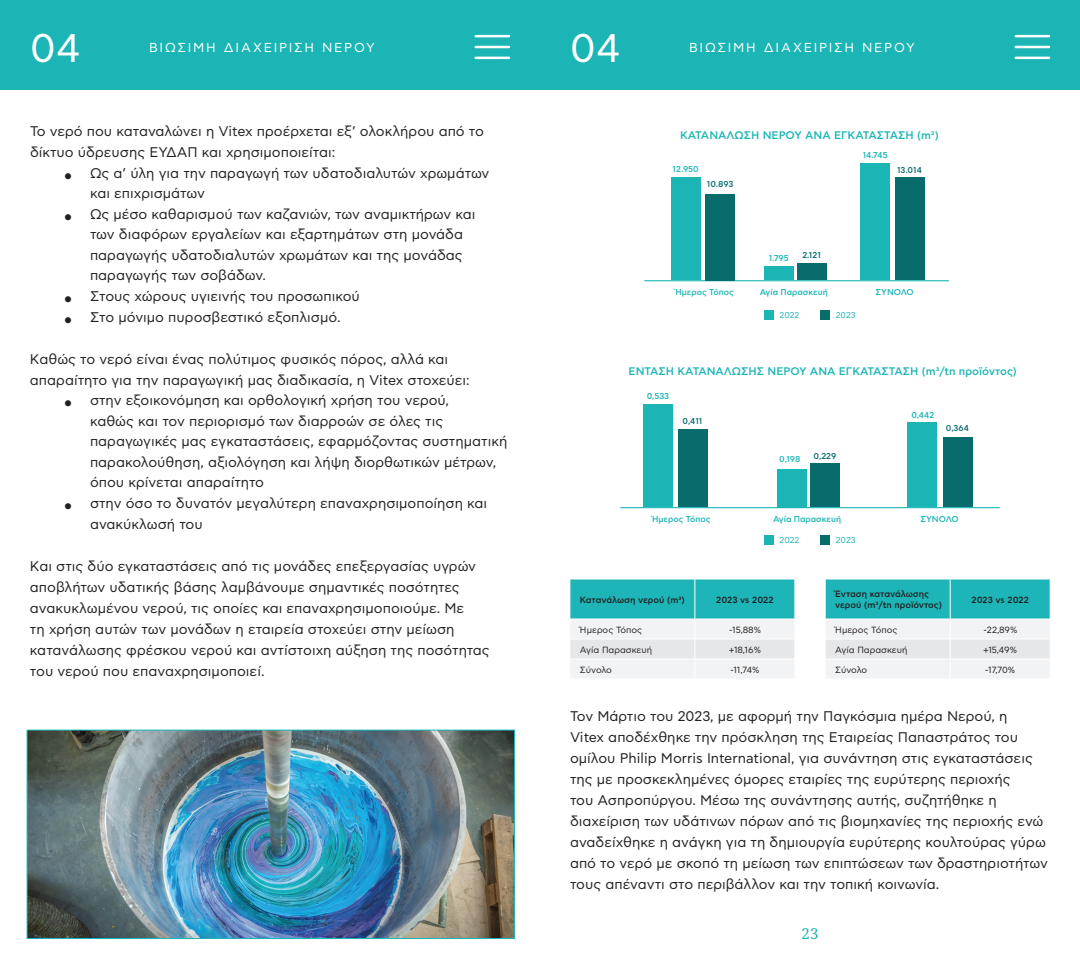
<style>
.page{position:relative;width:1080px;height:960px;background:#fff}
.page>*{position:absolute;margin:0;border:0;box-sizing:border-box;transform-origin:0 0}
.t1{font:40px "CF Asty Std";color:#fff}
.t2{font:15px "Noto Serif";color:#1bb5b6}
.t3{font:14px/21px "CF Asty Std";color:#231f20}
.t4{font:13px "CF Asty Std";letter-spacing:.135em;color:#fff}
.t5{font:500 11px "CF Asty Std";color:#1bb5b6}
.t6{font:9px "CF Asty Std";color:#231f20}
.t7{font:500 9px/11px "CF Asty Std";color:#231f20}
.t8{font:500 8.55px "CF Asty Std";color:#1bb5b6}
.t9{font:500 8.55px "CF Asty Std";color:#086c6d}
.t10{font:8.55px "CF Asty Std";color:#1bb5b6}
</style>
<div class="page">
<div style="left:0;top:0;width:540px;height:90px;background:#1bb5b6"></div>
<div style="left:540px;top:0;width:540px;height:90px;background:#1bb5b6"></div>
<hr style="left:476px;top:35px;width:33px;height:2px;background:#fff">
<hr style="left:476px;top:46px;width:33px;height:2px;background:#fff">
<hr style="left:476px;top:57px;width:33px;height:2px;background:#fff">
<img style="left:29px;top:732px;width:484px;height:205px">
<div style="left:27px;top:730px;width:488px;height:209px;border:1px solid #1db5b7"></div>
<div style="left:820px;top:310px;width:10px;height:9px;background:#086c6d"></div>
<div style="left:764px;top:310px;width:9px;height:9px;background:#1bb5b6"></div>
<hr style="left:644px;top:280px;width:305px;height:1px;background:#1db5b7">
<div style="left:671px;top:178px;width:30px;height:102px;background:#1bb5b6"></div>
<div style="left:705px;top:194px;width:30px;height:86px;background:#086c6d"></div>
<div style="left:764px;top:267px;width:30px;height:13px;background:#1bb5b6"></div>
<div style="left:797px;top:263px;width:30px;height:17px;background:#086c6d"></div>
<div style="left:860px;top:164px;width:30px;height:116px;background:#1bb5b6"></div>
<div style="left:895px;top:178px;width:29px;height:102px;background:#086c6d"></div>
<div style="left:820px;top:535px;width:10px;height:10px;background:#086c6d"></div>
<div style="left:764px;top:535px;width:9px;height:10px;background:#1bb5b6"></div>
<hr style="left:620px;top:507px;width:380px;height:1px;background:#1db5b7">
<div style="left:643px;top:405px;width:30px;height:102px;background:#1bb5b6"></div>
<div style="left:678px;top:430px;width:29px;height:77px;background:#086c6d"></div>
<div style="left:777px;top:469px;width:30px;height:38px;background:#1bb5b6"></div>
<div style="left:810px;top:464px;width:30px;height:43px;background:#086c6d"></div>
<div style="left:907px;top:423px;width:29px;height:84px;background:#1bb5b6"></div>
<div style="left:943px;top:437px;width:29px;height:70px;background:#086c6d"></div>
<svg style="left:570px;top:579px;width:225px;height:99px"></svg>
<hr style="left:695px;top:659px;width:100px;height:1px;background:#fff">
<svg style="left:825px;top:579px;width:226px;height:99px"></svg>
<hr style="left:950px;top:659px;width:100px;height:1px;background:#fff">
<hr style="left:1016px;top:35px;width:33px;height:2px;background:#fff">
<hr style="left:1016px;top:46px;width:33px;height:2px;background:#fff">
<hr style="left:1016px;top:57px;width:33px;height:2px;background:#fff">
<h1 class="t1" style="left:30px;top:26px;width:52px">04</h1>
<p class="t4" style="left:149px;top:41px;width:227px">ΒΙΩΣΙΜΗ ΔΙΑΧΕΙΡΙΣΗ ΝΕΡΟΥ</p>
<p class="t3" style="left:30px;top:121px;width:456px">Το νερό που καταναλώνει η Vitex προέρχεται εξ’ ολοκλήρου από το</p>
<p class="t3" style="left:30px;top:142px;width:307px">δίκτυο ύδρευσης ΕΥΔΑΠ και χρησιμοποιείται:</p>
<p class="t3" style="left:90px;top:163px;width:401px">Ως α’ ύλη για την παραγωγή των υδατοδιαλυτών χρωμάτων</p>
<p class="t3" style="left:90px;top:183px;width:117px">και επιχρισμάτων</p>
<p class="t3" style="left:90px;top:204px;width:387px">Ως μέσο καθαρισμού των καζανιών, των αναμικτήρων και</p>
<p class="t3" style="left:90px;top:224px;width:375px">των διαφόρων εργαλείων και εξαρτημάτων στη μονάδα</p>
<p class="t3" style="left:90px;top:245px;width:374px">παραγωγής υδατοδιαλυτών χρωμάτων και της μονάδας</p>
<p class="t3" style="left:90px;top:265px;width:178px">παραγωγής των σοβάδων.</p>
<p class="t3" style="left:90px;top:286px;width:272px">Στους χώρους υγιεινής του προσωπικού</p>
<p class="t3" style="left:90px;top:307px;width:252px">Στο μόνιμο πυροσβεστικό εξοπλισμό.</p>
<p class="t3" style="left:30px;top:349px;width:420px">Καθώς το νερό είναι ένας πολύτιμος φυσικός πόρος, αλλά και</p>
<p class="t3" style="left:30px;top:370px;width:441px">απαραίτητο για την παραγωγική μας διαδικασία, η Vitex στοχεύει:</p>
<p class="t3" style="left:90px;top:390px;width:361px">στην εξοικονόμηση και ορθολογική χρήση του νερού,</p>
<p class="t3" style="left:90px;top:411px;width:355px">καθώς και τον περιορισμό των διαρροών σε όλες τις</p>
<p class="t3" style="left:90px;top:431px;width:419px">παραγωγικές μας εγκαταστάσεις, εφαρμόζοντας συστηματική</p>
<p class="t3" style="left:90px;top:452px;width:408px">παρακολούθηση, αξιολόγηση και λήψη διορθωτικών μέτρων,</p>
<p class="t3" style="left:90px;top:472px;width:176px">όπου κρίνεται απαραίτητο</p>
<p class="t3" style="left:90px;top:493px;width:399px">στην όσο το δυνατόν μεγαλύτερη επαναχρησιμοποίηση και</p>
<p class="t3" style="left:90px;top:514px;width:114px">ανακύκλωσή του</p>
<p class="t3" style="left:30px;top:556px;width:461px">Kαι στις δύο εγκαταστάσεις από τις μονάδες επεξεργασίας υγρών αποβλήτων υδατικής βάσης λαμβάνουμε σημαντικές ποσότητες ανακυκλωμένου νερού, τις οποίες και επαναχρησιμοποιούμε. Με<br>τη χρήση αυτών των μονάδων η εταιρεία στοχεύει στην μείωση κατανάλωσης φρέσκου νερού και αντίστοιχη αύξηση της ποσότητας του νερού που επαναχρησιμοποιεί.</p>
<h1 class="t1" style="left:570px;top:26px;width:52px">04</h1>
<p class="t4" style="left:689px;top:41px;width:227px">ΒΙΩΣΙΜΗ ΔΙΑΧΕΙΡΙΣΗ ΝΕΡΟΥ</p>
<p class="t5" style="left:680px;top:129px;width:260px">ΚΑΤΑΝΑΛΩΣΗ ΝΕΡΟΥ ΑΝΑ ΕΓΚΑΤΑΣΤΑΣΗ (m³)</p>
<p class="t8" style="left:673px;top:164px;width:28px">12.950</p>
<p class="t9" style="left:707px;top:180px;width:28px">10.893</p>
<p class="t8" style="left:769px;top:253px;width:22px">1.795</p>
<p class="t9" style="left:802px;top:250px;width:20px">2.121</p>
<p class="t8" style="left:863px;top:150px;width:27px">14.745</p>
<p class="t9" style="left:897px;top:165px;width:26px">13.014</p>
<p class="t8" style="left:675px;top:287px;width:60px">Ήμερος Τόπος</p>
<p class="t8" style="left:760px;top:287px;width:70px">Αγία Παρασκευή</p>
<p class="t8" style="left:876px;top:287px;width:40px">ΣΥΝΟΛΟ</p>
<p class="t10" style="left:780px;top:310px;width:21px">2022</p>
<p class="t10" style="left:836px;top:310px;width:21px">2023</p>
<p class="t5" style="left:629px;top:365px;width:390px">ENTAΣΗ ΚΑΤΑΝΑΛΩΣΗΣ ΝΕΡΟΥ ΑΝΑ ΕΓΚΑΤΑΣΤΑΣΗ (m³/tn προϊόντος)</p>
<p class="t8" style="left:647px;top:391px;width:24px">0,533</p>
<p class="t9" style="left:683px;top:416px;width:21px">0,411</p>
<p class="t8" style="left:779px;top:455px;width:23px">0,198</p>
<p class="t9" style="left:814px;top:451px;width:24px">0,229</p>
<p class="t8" style="left:911px;top:410px;width:25px">0,442</p>
<p class="t9" style="left:946px;top:423px;width:25px">0,364</p>
<p class="t8" style="left:652px;top:514px;width:60px">Ήμερος Τόπος</p>
<p class="t8" style="left:773px;top:514px;width:70px">Αγία Παρασκευή</p>
<p class="t8" style="left:921px;top:514px;width:40px">ΣΥΝΟΛΟ</p>
<p class="t10" style="left:780px;top:536px;width:21px">2022</p>
<p class="t10" style="left:836px;top:536px;width:21px">2023</p>
<p class="t7" style="left:835px;top:589px;width:108px">Ένταση κατανάλωσης νερού (m³/tn προϊόντος)</p>
<p class="t7" style="left:972px;top:594px;width:59px">2023 vs 2022</p>
<p class="t6" style="left:835px;top:624px;width:64px">Ήμερος Τόπος</p>
<p class="t6" style="left:984px;top:624px;width:35px">-22,89%</p>
<p class="t6" style="left:835px;top:644px;width:74px">Αγία Παρασκευή</p>
<p class="t6" style="left:983px;top:644px;width:35px">+15,49%</p>
<p class="t6" style="left:835px;top:664px;width:34px">Σύνολο</p>
<p class="t6" style="left:985px;top:664px;width:32px">-17,70%</p>
<p class="t3" style="left:570px;top:706px;width:479px">Τον Μάρτιο του 2023, με αφορμή την Παγκόσμια ημέρα Νερού, η<br>Vitex αποδέχθηκε την πρόσκληση της Εταιρείας Παπαστράτος του ομίλου Philip Morris International, για συνάντηση στις εγκαταστάσεις της με προσκεκλημένες όμορες εταιρίες της ευρύτερης περιοχής<br>του Ασπροπύργου. Μέσω της συνάντησης αυτής, συζητήθηκε η διαχείριση των υδάτινων πόρων από τις βιομηχανίες της περιοχής ενώ αναδείχθηκε η ανάγκη για τη δημιουργία ευρύτερης κουλτούρας γύρω από το νερό με σκοπό τη μείωση των επιπτώσεων των δραστηριοτήτων τους απέναντι στο περιβάλλον και την τοπική κοινωνία.</p>
<p class="t7" style="left:580px;top:594px;width:106px">Κατανάλωση νερού (m³)</p>
<p class="t7" style="left:716px;top:594px;width:59px">2023 vs 2022</p>
<p class="t6" style="left:580px;top:624px;width:64px">Ήμερος Τόπος</p>
<p class="t6" style="left:729px;top:624px;width:33px">-15,88%</p>
<p class="t6" style="left:580px;top:644px;width:74px">Αγία Παρασκευή</p>
<p class="t6" style="left:729px;top:644px;width:34px">+18,16%</p>
<p class="t6" style="left:580px;top:664px;width:34px">Σύνολο</p>
<p class="t6" style="left:730px;top:664px;width:31px">-11,74%</p>
<p class="t2" style="left:802px;top:923px;width:18px">23</p>
</div>
